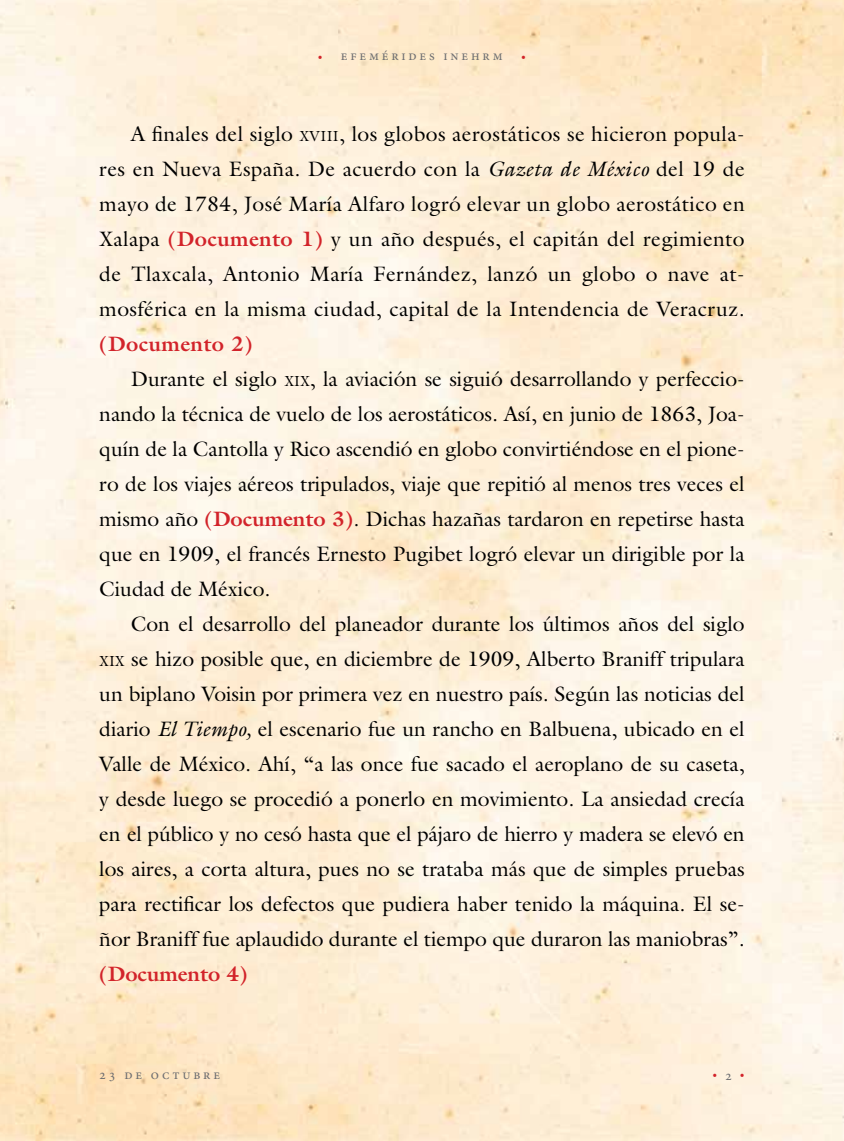
<style>
.page{position:relative;width:844px;height:1141px;background:#fff}
.page>*{position:absolute;margin:0;border:0;box-sizing:border-box;transform-origin:0 0}
.t1{font:21px/35px "Galliard";color:#000;text-align:justify}
.t2{font:700 21px "Galliard";letter-spacing:.01em;color:#d2232a}
.t3{font:14px "Minion Pro";letter-spacing:.2em;color:#6d6e71}
.t4{font:12.25px "Minion Pro";color:#d2232a}
.s1{font-size:12.25px;color:#d2232a}
.s2{font-size:14.7px}
.s3{font-style:inherit}
.s4{font-style:italic}
.s5{font-weight:700;color:#d2232a}
.s6{font-size:14px;color:#6d6e71}
</style>
<div class="page">
<p class="t3" style="left:318px;top:46px;width:186px"><span class="s1">•</span> efemérides inehrm</p>
<p class="t4" style="left:521px;top:48px;width:6px">•</p>
<p class="t1" style="left:99px;top:116px;width:646px;text-indent:32px">A finales del siglo <span class="s2">XVIII</span><span class="s3">,</span> los globos aerostáticos se hicieron popula&shy;res en Nueva España. De acuerdo con la <span class="s4">Gazeta de México</span> del 19 de mayo de 1784, José María Alfaro logró elevar un globo aerostático en Xalapa <span class="s5">(Documento 1)</span> y un año después, el capitán del regimiento de Tlaxcala, Antonio María Fernández, lanzó un globo o nave at&shy;mosférica en la misma ciudad, capital de la Intendencia de Veracruz.</p>
<p class="t2" style="left:99px;top:330px;width:155px">(Documento 2)</p>
<p class="t1" style="left:131px;top:361px;width:615px">Durante el siglo <span class="s2">XIX</span>, la aviación se siguió desarrollando y perfeccio-</p>
<p class="t1" style="left:99px;top:396px;width:646px">nando la técnica de vuelo de los aerostáticos. Así, en junio de 1863, Joa-</p>
<p class="t1" style="left:99px;top:431px;width:646px">quín de la Cantolla y Rico ascendió en globo convirtiéndose en el pione-</p>
<p class="t1" style="left:99px;top:466px;width:646px">ro de los viajes aéreos tripulados, viaje que repitió al menos tres veces el</p>
<p class="t1" style="left:99px;top:501px;width:646px">mismo año <span class="s5">(Documento 3)</span>. Dichas hazañas tardaron en repetirse hasta</p>
<p class="t1" style="left:99px;top:536px;width:646px">que en 1909, el francés Ernesto Pugibet logró elevar un dirigible por la</p>
<p class="t1" style="left:99px;top:571px;width:172px">Ciudad de México.</p>
<p class="t1" style="left:131px;top:606px;width:615px">Con el desarrollo del planeador durante los últimos años del siglo</p>
<p class="t1" style="left:99px;top:641px;width:646px"><span class="s2">XIX</span> se hizo posible que, en diciembre de 1909, Alberto Braniff tripulara</p>
<p class="t1" style="left:99px;top:676px;width:646px">un biplano Voisin por primera vez en nuestro país. Según las noticias del</p>
<p class="t1" style="left:99px;top:711px;width:646px">diario <span class="s4">El Tiempo,</span> el escenario fue un rancho en Balbuena, ubicado en el</p>
<p class="t1" style="left:99px;top:746px;width:646px">Valle de México. Ahí, “a las once fue sacado el aeroplano de su caseta,</p>
<p class="t1" style="left:99px;top:781px;width:646px">y desde luego se procedió a ponerlo en movimiento. La ansiedad crecía</p>
<p class="t1" style="left:99px;top:816px;width:646px">en el público y no cesó hasta que el pájaro de hierro y madera se elevó en</p>
<p class="t1" style="left:99px;top:851px;width:646px">los aires, a corta altura, pues no se trataba más que de simples pruebas</p>
<p class="t1" style="left:99px;top:886px;width:646px">para rectificar los defectos que pudiera haber tenido la máquina. El se-</p>
<p class="t1" style="left:99px;top:921px;width:646px">ñor Braniff fue aplaudido durante el tiempo que duraron las maniobras”.</p>
<p class="t2" style="left:99px;top:960px;width:150px">(Documento 4)</p>
<p class="t3" style="left:99px;top:1065px;width:122px">23 de octubre</p>
<p class="t4" style="left:712px;top:1066px;width:34px">• <span class="s6">2</span> •</p>
</div>
